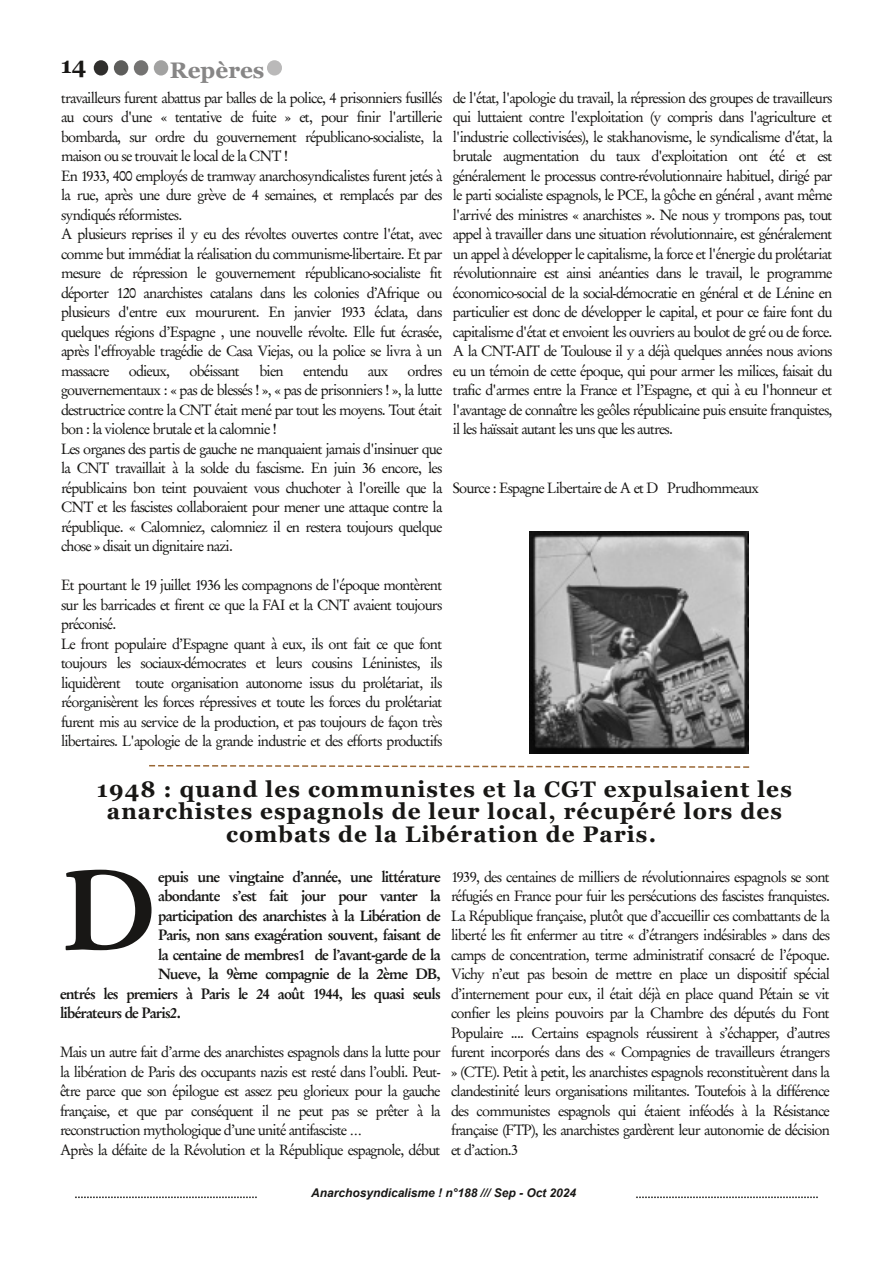
<style>
.page{position:relative;width:893px;height:1263px;background:#fff}
.page>*{position:absolute;margin:0;border:0;box-sizing:border-box;transform-origin:0 0}
.t1{font:500 112.5px "Garamond No 8";color:#181715}
.t2{font:700 22.5px/22.5px "Georgia";letter-spacing:.05em;color:#181715;text-align:center}
.t3{font:700 22.5px "Georgia";color:#878686}
.t4{font:15px/19.5px "Garamond No 8";letter-spacing:-.055em;color:#181715}
.t5{font:500 15px "Garamond No 8";letter-spacing:-.05em;color:#181715}
.t6{font:italic 700 12px "Arial";letter-spacing:-.005em;color:#181715}
</style>
<div class="page">
<svg style="left:636px;top:1196px;width:182px;height:2px"></svg>
<svg style="left:75px;top:1196px;width:182px;height:2px"></svg>
<div style="left:114px;top:60px;width:14px;height:16px;background:#181715;border-radius:50%;opacity:.7"></div>
<div style="left:267px;top:60px;width:15px;height:16px;background:#181715;border-radius:50%;opacity:.3"></div>
<div style="left:94px;top:60px;width:14px;height:16px;background:#181715;border-radius:50%;opacity:.9"></div>
<div style="left:134px;top:60px;width:14px;height:16px;background:#181715;border-radius:50%;opacity:.6"></div>
<div style="left:154px;top:60px;width:14px;height:16px;background:#a2a2a1;border-radius:50%"></div>
<svg style="left:149px;top:765px;width:601px;height:3px"></svg>
<img style="left:530px;top:531px;width:219px;height:222px">
<h2 class="t2" style="left:61px;top:54px;width:27px">14</h2>
<h2 class="t3" style="left:170px;top:57px;width:96px">Repères</h2>
<p class="t4" style="left:61px;top:88px;width:383px">travailleurs furent abattus par balles de la police, 4 prisonniers fusillés au cours d'une « tentative de fuite » et, pour finir l'artillerie bombarda, sur ordre du gouvernement républicano-socialiste, la maison ou se trouvait le local de la CNT !<br>En 1933, 400 employés de tramway anarchosyndicalistes furent jetés à la rue, après une dure grève de 4 semaines, et remplacés par des syndiqués réformistes.<br>A plusieurs reprises il y eu des révoltes ouvertes contre l'état, avec comme but immédiat la réalisation du communisme-libertaire. Et par mesure de répression le gouvernement républicano-socialiste fit déporter 120 anarchistes catalans dans les colonies d’Afrique ou plusieurs d'entre eux moururent. En janvier 1933 éclata, dans quelques régions d’Espagne , une nouvelle révolte. Elle fut écrasée, après l'effroyable tragédie de Casa Viejas, ou la police se livra à un massacre</p>
<p class="t4" style="left:129px;top:361px;width:43px">odieux,</p>
<p class="t4" style="left:190px;top:361px;width:52px">obéissant</p>
<p class="t4" style="left:259px;top:361px;width:26px">bien</p>
<p class="t4" style="left:303px;top:361px;width:47px">entendu</p>
<p class="t4" style="left:368px;top:361px;width:22px">aux</p>
<p class="t4" style="left:61px;top:361px;width:383px;text-indent:347px">ordres gouvernementaux : « pas de blessés ! », « pas de prisonniers ! », la lutte destructrice contre la CNT était mené par tout les moyens. Tout était bon : la violence brutale et la calomnie !<br>Les organes des partis de gauche ne manquaient jamais d'insinuer que la CNT travaillait à la solde du fascisme. En juin 36 encore, les républicains bon teint pouvaient vous chuchoter à l'oreille que la CNT et les fascistes collaboraient pour mener une attaque contre la république. « Calomniez, calomniez il en restera toujours quelque chose » disait un dignitaire nazi.</p>
<p class="t4" style="left:61px;top:575px;width:383px">Et pourtant le 19 juillet 1936 les compagnons de l'époque montèrent sur les barricades et firent ce que la FAI et la CNT avaient toujours préconisé.<br>Le front populaire d’Espagne quant à eux, ils ont fait ce que font toujours les sociaux-démocrates et leurs cousins Léninistes, ils liquidèrent toute organisation autonome issus du prolétariat, ils réorganisèrent les forces répressives et toute les forces du prolétariat furent mis au service de la production, et pas toujours de façon très libertaires. L'apologie de la grande industrie et des efforts productifs</p>
<p class="t4" style="left:453px;top:88px;width:381px;text-align:justify">de l'état, l'apologie du travail, la répression des groupes de travailleurs qui luttaient contre l'exploitation (y compris dans l'agriculture et l'industrie collectivisées), le stakhanovisme, le syndicalisme d'état, la brutale augmentation du taux d'exploitation ont été et est généralement le processus contre-révolutionnaire habituel, dirigé par le parti socialiste espagnols, le PCE, la gôche en général , avant même l'arrivé des ministres « anarchistes ». Ne nous y trompons pas, tout appel à travailler dans une situation révolutionnaire, est généralement un appel à développer le capitalisme, la force et l'énergie du prolétariat révolutionnaire est ainsi anéanties dans le travail, le programme économico-social de la social-démocratie en général et de Lénine en particulier est donc de développer le capital, et pour ce faire font du capitalisme d'état et envoient les ouvriers au boulot de gré ou de force.<br>A la CNT-AIT de Toulouse il y a déjà quelques années nous avions eu un témoin de cette époque, qui pour armer les milices, faisait du trafic d'armes entre la France et l’Espagne, et qui à eu l'honneur et l'avantage de connaître les geôles républicaine puis ensuite franquistes, il les haïssait autant les uns que les autres.</p>
<p class="t4" style="left:453px;top:478px;width:308px">Source : Espagne Libertaire de A et D Prudhommeaux</p>
<h2 class="t2" style="left:97px;top:778px;width:696px">1948 : quand les communistes et la CGT expulsaient les anarchistes espagnols de leur local, récupéré lors des combats de la Libération de Paris.</h2>
<p class="t5" style="left:158px;top:868px;width:284px">epuis une vingtaine d’année, une littérature</p>
<p class="t5" style="left:158px;top:887px;width:284px">abondante s’est fait jour pour vanter la</p>
<p class="t5" style="left:158px;top:907px;width:284px">participation des anarchistes à la Libération de</p>
<p class="t5" style="left:158px;top:926px;width:284px">Paris, non sans exagération souvent, faisant de</p>
<p class="t5" style="left:158px;top:946px;width:284px">la centaine de membres1 de l’avant-garde de la</p>
<p class="t5" style="left:158px;top:965px;width:284px">Nueve, la 9ème compagnie de la 2ème DB,</p>
<p class="t5" style="left:60px;top:985px;width:382px">entrés les premiers à Paris le 24 août 1944, les quasi seuls</p>
<p class="t5" style="left:60px;top:1004px;width:122px">libérateurs de Paris2.</p>
<p class="t4" style="left:60px;top:1042px;width:382px">Mais un autre fait d’arme des anarchistes espagnols dans la lutte pour la libération de Paris des occupants nazis est resté dans l’oubli. Peut&shy;être parce que son épilogue est assez peu glorieux pour la gauche française, et que par conséquent il ne peut pas se prêter à la reconstruction mythologique d’une unité antifasciste …<br>Après la défaite de la Révolution et la République espagnole, début</p>
<h1 class="t1" style="left:62px;top:844px;width:95px">D</h1>
<p class="t4" style="left:451px;top:867px;width:380px;text-align:justify">1939, des centaines de milliers de révolutionnaires espagnols se sont réfugiés en France pour fuir les persécutions des fascistes franquistes.<br>La République française, plutôt que d’accueillir ces combattants de la liberté les fit enfermer au titre « d’étrangers indésirables » dans des camps de concentration, terme administratif consacré de l’époque.<br>Vichy n’eut pas besoin de mettre en place un dispositif spécial d’internement pour eux, il était déjà en place quand Pétain se vit confier les pleins pouvoirs par la Chambre des députés du Font Populaire .... Certains espagnols réussirent à s’échapper, d’autres furent incorporés dans des « Compagnies de travailleurs étrangers » (CTE). Petit à petit, les anarchistes espagnols reconstituèrent dans la clandestinité leurs organisations militantes. Toutefois à la différence des communistes espagnols qui étaient inféodés à la Résistance française (FTP), les anarchistes gardèrent leur autonomie de décision et d’action.3</p>
<p class="t6" style="left:311px;top:1186px;width:266px">Anarchosyndicalisme ! n°188 /// Sep - Oct 2024</p>
</div>
